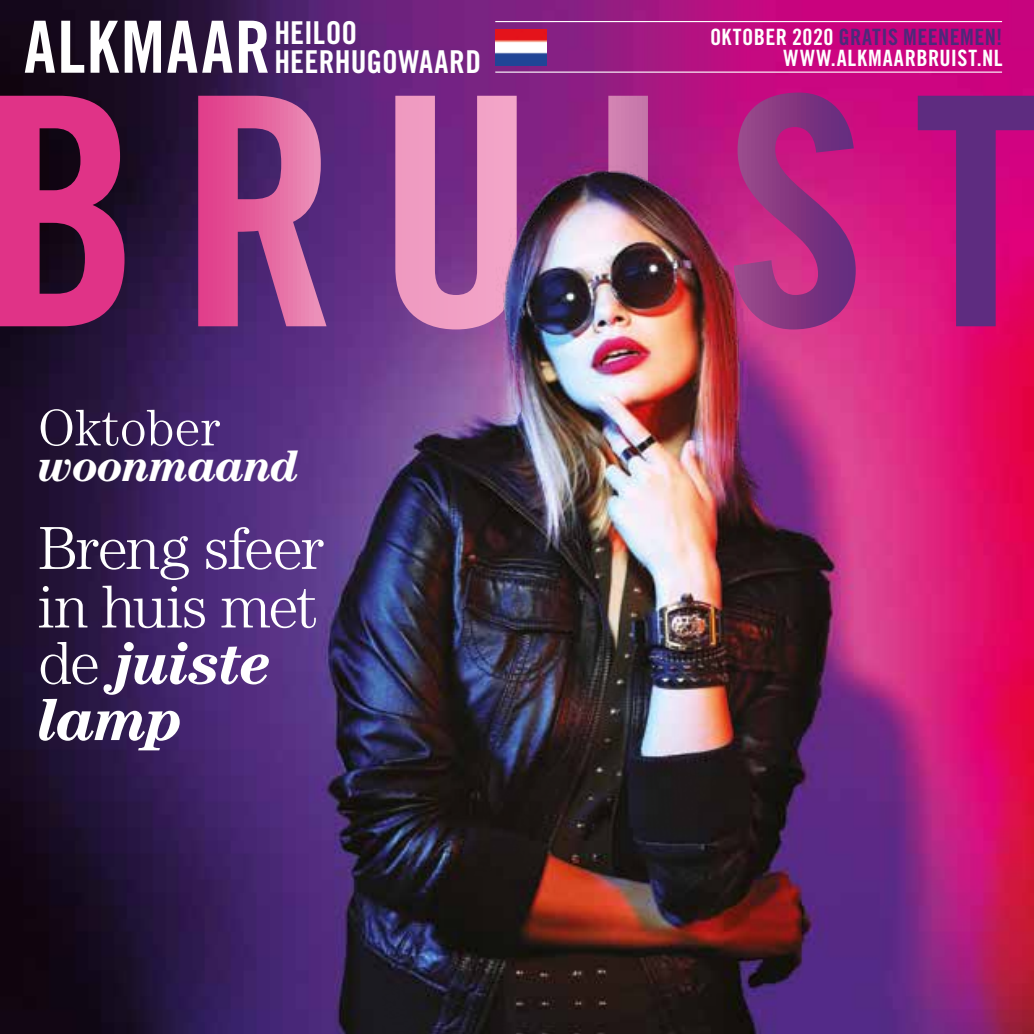
<style>
.page{position:relative;width:1034px;height:1034px;background:#fff}
.page>*{position:absolute;margin:0;border:0;box-sizing:border-box;transform-origin:0 0}
.t1{font:72px "Trade Gothic LT Std Bd Cn 20";letter-spacing:.02em;color:#fff}
.t2{font:300 60.75px/56.9px "Century Std";letter-spacing:-.03em;color:#fff}
.t3{font:300 51.75px "Century Std";color:#fff}
.t4{font:italic 700 45px "Century Std";letter-spacing:-.03em;color:#fff}
.t5{font:31.5px/29px "Trade Gothic LT Std Bd Cn 20";color:#fff}
.t6{font:22.5px/20.2px "Trade Gothic LT Std Bd Cn 20";letter-spacing:.02em;color:#fff;text-align:right}
.s1{color:#4d297a}
.s2{font-weight:700;font-style:italic}
</style>
<div class="page">
<img style="left:0;top:0;width:1033px;height:1033px">
<svg style="left:0;top:92px;width:1033px;height:237px;background:#962b78"></svg>
<img style="left:382px;top:140px;width:491px;height:893px">
<hr style="left:495px;top:21px;width:506px;height:1px;background:#fff">
<hr style="left:495px;top:72px;width:506px;height:1px;background:#fff">
<img style="left:495px;top:29px;width:51px;height:36px">
<h1 class="t1" style="left:24px;top:3px;width:248px">ALKMAAR</h1>
<h3 class="t5" style="left:274px;top:18px;width:208px">HEILOO<br>HEERHUGOWAARD</h3>
<p class="t6" style="left:709px;top:27px;width:294px">OKTOBER 2020 <span class="s1">GRATIS MEENEMEN!<br></span>WWW.ALKMAARBRUIST.NL</p>
<h3 class="t3" style="left:38px;top:398px;width:184px">Oktober</h3>
<h3 class="t4" style="left:38px;top:440px;width:262px">woonmaand</h3>
<h2 class="t2" style="left:38px;top:518px;width:287px">Breng sfeer in huis met de <span class="s2">juiste lamp</span></h2>
</div>
